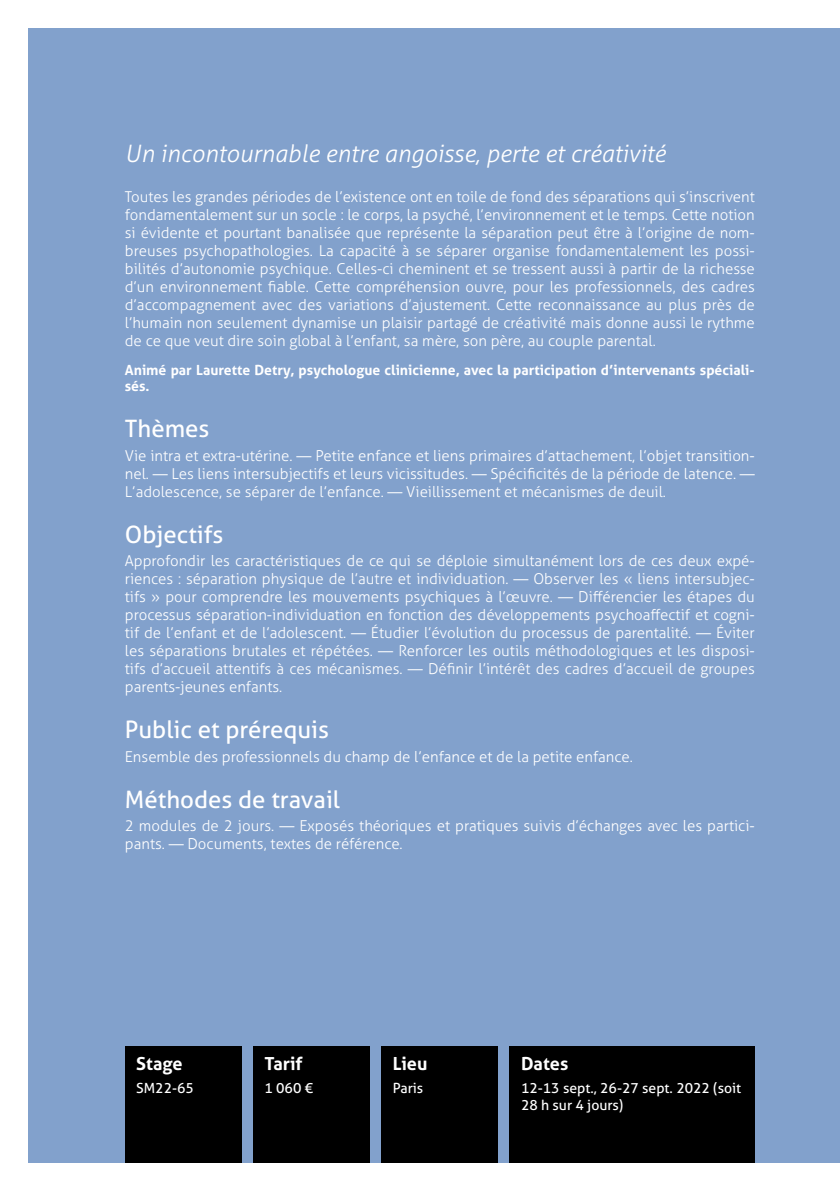
<style>
.page{position:relative;width:840px;height:1191px;background:#fff}
.page>*{position:absolute;margin:0;border:0;box-sizing:border-box;transform-origin:0 0}
.t1{font:24px "Aller";color:#fff}
.t2{font:italic 300 24px "Aller";color:#fff}
.t3{font:700 18px "Aller";color:#fff}
.t4{font:300 15px/18px "Aller";color:#fff;text-align:justify}
.t5{font:700 14px/16.8px "Aller";color:#fff}
.t6{font:14px/16.8px "Aller";color:#fff}
</style>
<div class="page">
<div style="left:28px;top:28px;width:811px;height:1134px;background:#82a1cc"></div>
<div style="left:381px;top:1045px;width:117px;height:117px;background:#000"></div>
<div style="left:125px;top:1045px;width:117px;height:117px;background:#000"></div>
<div style="left:253px;top:1045px;width:117px;height:117px;background:#000"></div>
<div style="left:509px;top:1045px;width:245px;height:117px;background:#000"></div>
<h1 class="t2" style="left:125px;top:139px;width:542px">Un incontournable entre angoisse, perte et créativité</h1>
<p class="t4" style="left:125px;top:188px;width:631px">Toutes les grandes périodes de l’existence ont en toile de fond des séparations qui s’inscrivent fondamentalement sur un socle : le corps, la psyché, l’environnement et le temps. Cette notion si évidente et pourtant banalisée que représente la séparation peut être à l’origine de nom&shy;breuses psychopathologies. La capacité à se séparer organise fondamentalement les possi&shy;bilités d’autonomie psychique. Celles-ci cheminent et se tressent aussi à partir de la richesse d’un environnement fiable. Cette compréhension ouvre, pour les professionnels, des cadres d’accompagnement avec des variations d’ajustement. Cette reconnaissance au plus près de l’humain non seulement dynamise un plaisir partagé de créativité mais donne aussi le rythme de ce que veut dire soin global à l’enfant, sa mère, son père, au couple parental.</p>
<p class="t5" style="left:125px;top:361px;width:631px">Animé par Laurette Detry, psychologue clinicienne, avec la participation d’intervenants spéciali&shy;sés.</p>
<h1 class="t1" style="left:125px;top:414px;width:86px">Thèmes</h1>
<p class="t4" style="left:125px;top:446px;width:631px">Vie intra et extra-utérine. — Petite enfance et liens primaires d’attachement, l’objet transition&shy;nel. — Les liens intersubjectifs et leurs vicissitudes. — Spécificités de la période de latence. — L’adolescence, se séparer de l’enfance. — Vieillissement et mécanismes de deuil.</p>
<h1 class="t1" style="left:125px;top:519px;width:100px">Objectifs</h1>
<p class="t4" style="left:125px;top:552px;width:631px">Approfondir les caractéristiques de ce qui se déploie simultanément lors de ces deux expé&shy;riences : séparation physique de l’autre et individuation. — Observer les « liens intersubjec&shy;tifs » pour comprendre les mouvements psychiques à l’œuvre. — Différencier les étapes du processus séparation-individuation en fonction des développements psychoaffectif et cogni&shy;tif de l’enfant et de l’adolescent. — Étudier l’évolution du processus de parentalité. — Éviter les séparations brutales et répétées. — Renforcer les outils méthodologiques et les disposi&shy;tifs d’accueil attentifs à ces mécanismes. — Définir l’intérêt des cadres d’accueil de groupes parents-jeunes enfants.</p>
<h1 class="t1" style="left:125px;top:715px;width:205px">Public et prérequis</h1>
<p class="t4" style="left:125px;top:747px;width:509px">Ensemble des professionnels du champ de l’enfance et de la petite enfance.</p>
<h1 class="t1" style="left:125px;top:784px;width:217px">Méthodes de travail</h1>
<p class="t4" style="left:125px;top:817px;width:631px">2 modules de 2 jours. — Exposés théoriques et pratiques suivis d’échanges avec les partici&shy;pants. — Documents, textes de référence.</p>
<p class="t3" style="left:136px;top:1053px;width:48px">Stage</p>
<p class="t6" style="left:136px;top:1079px;width:59px">SM22-65</p>
<p class="t3" style="left:264px;top:1053px;width:40px">Tarif</p>
<p class="t6" style="left:264px;top:1079px;width:50px">1 060 €</p>
<p class="t3" style="left:392px;top:1053px;width:36px">Lieu</p>
<p class="t6" style="left:392px;top:1079px;width:32px">Paris</p>
<p class="t3" style="left:520px;top:1053px;width:49px">Dates</p>
<p class="t6" style="left:520px;top:1079px;width:222px">12‑13 sept., 26‑27 sept. 2022 (soit<br>28 h sur 4 jours)</p>
</div>
